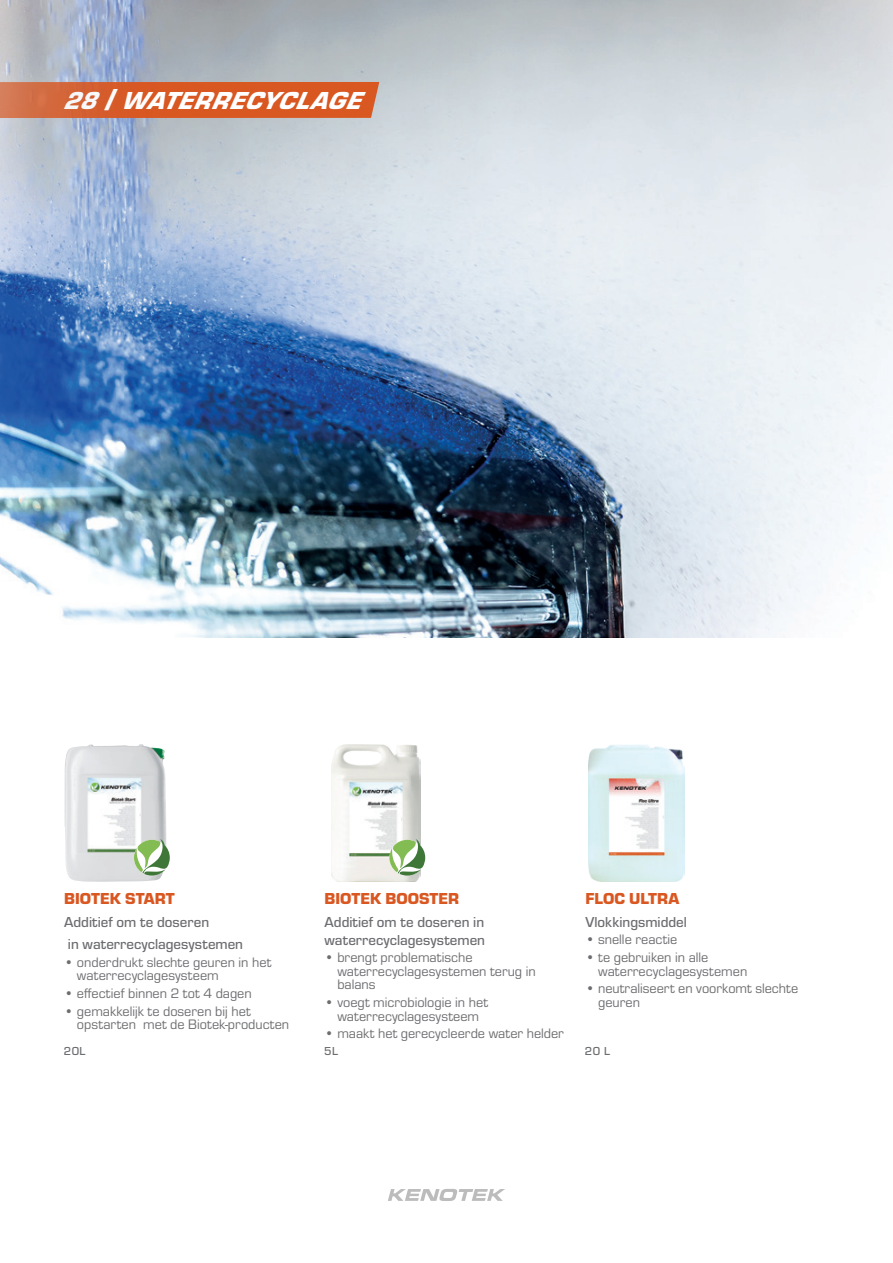
<style>
.page{position:relative;width:893px;height:1263px;background:#fff}
.page>*{position:absolute;margin:0;border:0;box-sizing:border-box;transform-origin:0 0}
.t1{font:italic 900 25.5px "Eurostile";color:#fff}
.t2{font:900 16.5px "Eurostile";color:#d95721}
.t3{font:500 15px/18px "Eurostile";color:#6c6d70}
.t4{font:14.25px/13.5px "Eurostile";color:#6c6d70}
.t5{font:500 12px "Eurostile";letter-spacing:.04em;color:#6c6d70}
</style>
<div class="page">
<img style="left:0;top:0;width:893px;height:638px">
<img style="left:331px;top:744px;width:89px;height:137px">
<img style="left:65px;top:744px;width:101px;height:137px">
<svg style="left:134px;top:839px;width:36px;height:36px"></svg>
<svg style="left:389px;top:839px;width:36px;height:36px"></svg>
<img style="left:589px;top:745px;width:95px;height:136px">
<svg style="left:388px;top:1189px;width:117px;height:12px"></svg>
<svg style="left:0;top:82px;width:379px;height:36px;background:#d65d2c"></svg>
<h1 class="t1" style="left:64px;top:82px;width:306px">28 | WA TERRECYCLA GE</h1>
<p class="t2" style="left:64px;top:887px;width:112px">BIOTEK START</p>
<p class="t3" style="left:64px;top:910px;width:180px;line-height:22.2px">Additief om te doseren<br>in waterrecyclagesystemen</p>
<p class="t4" style="left:77px;top:954px;width:196px;text-indent:-13px">• onderdrukt slechte geuren in het waterrecyclagesysteem</p>
<p class="t4" style="left:64px;top:986px;width:189px">• effectief binnen 2 tot 4 dagen</p>
<p class="t4" style="left:77px;top:1003px;width:214px;text-indent:-13px">• gemakkelijk te doseren bij het opstarten met de Biotek-producten</p>
<p class="t5" style="left:64px;top:1043px;width:23px">20L</p>
<p class="t2" style="left:325px;top:887px;width:136px">BIOTEK BOOSTER</p>
<p class="t3" style="left:325px;top:912px;width:162px">Additief om te doseren in waterrecyclagesystemen</p>
<p class="t4" style="left:337px;top:950px;width:200px;text-indent:-13px">• brengt problematische waterrecyclagesystemen terug in balans</p>
<p class="t4" style="left:325px;top:995px;width:165px;text-align:center">• voegt microbiologie in het waterrecyclagesysteem</p>
<p class="t4" style="left:325px;top:1026px;width:241px">• maakt het gerecycleerde water helder</p>
<p class="t5" style="left:324px;top:1043px;width:15px">5L</p>
<p class="t2" style="left:585px;top:887px;width:95px">FLOC ULTRA</p>
<p class="t3" style="left:585px;top:912px;width:103px">Vlokkingsmiddel</p>
<p class="t4" style="left:585px;top:932px;width:93px">• snelle reactie</p>
<p class="t4" style="left:598px;top:950px;width:151px;text-indent:-13px">• te gebruiken in alle waterrecyclagesystemen</p>
<p class="t4" style="left:598px;top:981px;width:202px;text-indent:-13px">• neutraliseert en voorkomt slechte geuren</p>
<p class="t5" style="left:585px;top:1043px;width:27px">20 L</p>
</div>
